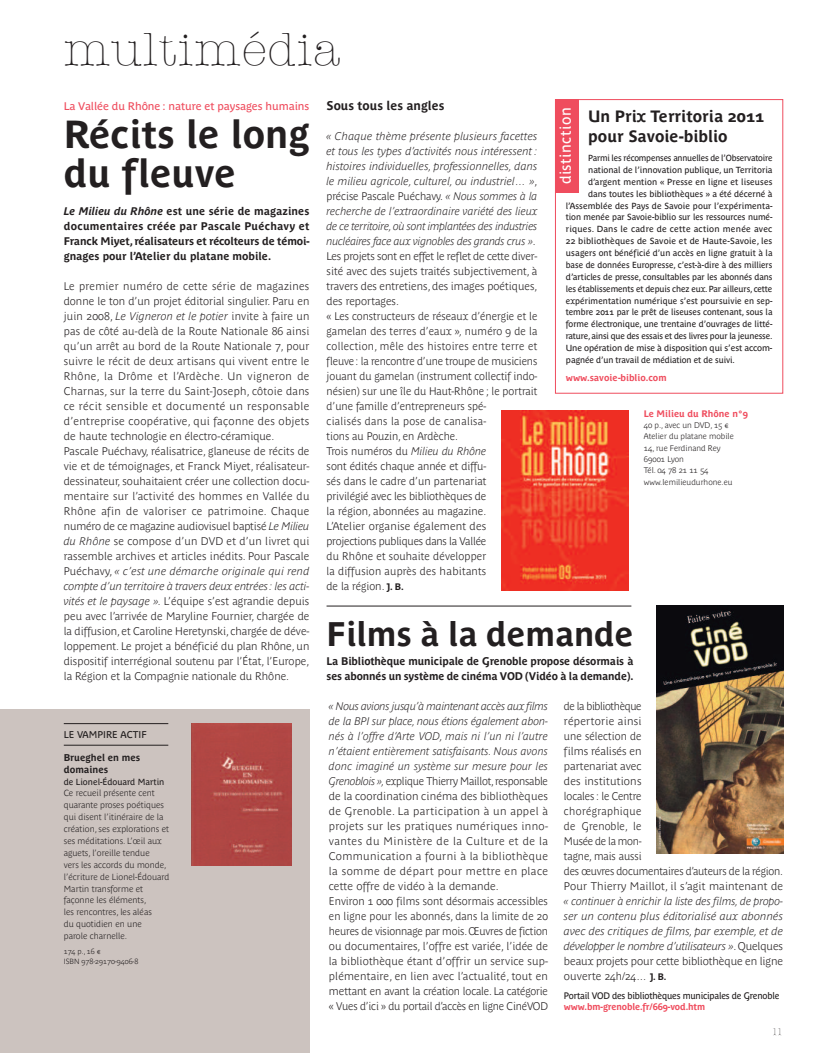
<style>
.page{position:relative;width:815px;height:1053px;background:#fff}
.page>*{position:absolute;margin:0;border:0;box-sizing:border-box;transform-origin:0 0}
.t1{font:300 47.5px "American Typewriter";letter-spacing:.035em;color:#231f20}
.t2{font:700 38.75px/38.8px "Parisine Plus";color:#231f20}
.t3{font:700 33.75px "Parisine Plus";color:#231f20}
.t4{font:700 16.25px/19.5px "Parisine Plus";color:#231f20}
.t5{font:15px "Parisine Plus";letter-spacing:.03em;color:#fff}
.t6{font:700 12.5px "Parisine Plus";color:#231f20}
.t7{font:700 11px/15px "Parisine Plus Clair";letter-spacing:.005em;color:#231f20}
.t8{font:700 11px/15px "Parisine Plus";letter-spacing:-.01em;color:#231f20;text-align:justify}
.t9{font:italic 700 11px/15px "Parisine Plus Clair";letter-spacing:-.015em;color:#231f20;text-align:justify}
.t10{font:11px "Parisine Plus";letter-spacing:-.005em;color:#ef4d5e}
.t11{font:300 10px "American Typewriter";color:#231f20}
.t12{font:700 9.75px/11.9px "Parisine Plus";color:#231f20}
.t13{font:9.75px "Parisine Plus";color:#231f20}
.t14{font:700 9.38px "Parisine Plus";color:#ef4d5e}
.t15{font:9.38px "Parisine Plus";letter-spacing:-.02em;color:#231f20;scale:.96 1}
.t16{font:8.75px "Parisine Plus";color:#231f20}
.t17{font:700 8.75px/11.9px "Parisine Plus Clair";color:#231f20}
.t18{font:8.75px "Parisine Plus";letter-spacing:-.02em;color:#231f20}
.t19{font:8.75px "Parisine Plus";letter-spacing:.025em;color:#231f20}
.t20{font:700 8.12px/11.2px "Parisine Plus Clair";color:#231f20}
.t21{font:700 7.5px/10px "Parisine Plus Clair";color:#231f20}
.s1{font-style:italic}
.s2{font-family:"Parisine Plus";font-size:9.38px}
.s3{font-style:normal}
.s4{font-family:"Parisine Plus";font-style:normal;font-size:9.38px}
</style>
<div class="page">
<div style="left:0;top:709px;width:309px;height:343px;background:#ccc3bf"></div>
<hr style="left:64px;top:723px;width:104px;height:1px;background:#231f20">
<hr style="left:64px;top:745px;width:104px;height:1px;background:#231f20">
<img style="left:501px;top:410px;width:128px;height:180px">
<img style="left:192px;top:723px;width:100px;height:142px">
<div style="left:555px;top:99px;width:228px;height:294px;border:1px solid #ef4d5e"></div>
<img style="left:657px;top:605px;width:126px;height:248px">
<hr style="left:327px;top:605px;width:304px;height:1px;background:#231f20">
<div style="left:555px;top:99px;width:23px;height:94px;background:#ef4d5e"></div>
<h1 class="t1" style="left:64px;top:22px;width:277px">multimédia</h1>
<p class="t10" style="left:64px;top:101px;width:247px">La Vallée du Rhône : nature et paysages humains</p>
<h2 class="t2" style="left:64px;top:119px;width:247px">Récits le long du fleuve</h2>
<p class="t8" style="left:64px;top:204px;width:247px"><span class="s1">Le Milieu du Rhône</span> est une série de magazines documentaires créée par Pascale Puéchavy et Franck Miyet, réalisateurs et récolteurs de témoi&shy;gnages pour l’Atelier du platane mobile.</p>
<p class="t7" style="left:64px;top:279px;width:247px">Le premier numéro de cette série de magazines donne le ton d’un projet éditorial singulier. Paru en juin 2008, <span class="s1">Le Vigneron et le potier</span> invite à faire un pas de côté au-delà de la Route Nationale 86 ainsi qu’un arrêt au bord de la Route Nationale 7, pour suivre le récit de deux artisans qui vivent entre le Rhône, la Drôme et l’Ardèche. Un vigneron de Charnas, sur la terre du Saint-Joseph, côtoie dans ce récit sensible et documenté un responsable d’entreprise coopérative, qui façonne des objets de haute technologie en électro-céramique.<br>Pascale Puéchavy, réalisatrice, glaneuse de récits de vie et de témoignages, et Franck Miyet, réalisateur&shy;dessinateur, souhaitaient créer une collection docu&shy;mentaire sur l’activité des hommes en Vallée du Rhône afin de valoriser ce patrimoine. Chaque numéro de ce magazine audiovisuel baptisé <span class="s1">Le Milieu du Rhône</span> se compose d’un DVD et d’un livret qui rassemble archives et articles inédits. Pour Pascale Puéchavy, <span class="s1">« c’est une démarche originale qui rend compte d’un territoire à travers deux entrées: les acti&shy;vités et le paysage ».</span> L’équipe s’est agrandie depuis peu avec l’arrivée de Maryline Fournier, chargée de la diffusion, et Caroline Heretynski, chargée de déve&shy;loppement. Le projet a bénéficié du plan Rhône, un dispositif interrégional soutenu par l’État, l’Europe, la Région et la Compagnie nationale du Rhône.</p>
<p class="t13" style="left:64px;top:731px;width:85px">LE VAMPIRE ACTIF</p>
<p class="t12" style="left:64px;top:752px;width:78px">Brueghel en mes domaines</p>
<p class="t16" style="left:64px;top:778px;width:102px">de Lionel-Édouard Martin</p>
<p class="t17" style="left:64px;top:788px;width:107px">Ce recueil présente cent quarante proses poétiques qui disent l’itinéraire de la création, ses explorations et ses méditations. L’œil aux aguets, l’oreille tendue<br>vers les accords du monde, l’écriture de Lionel-Édouard<br>Martin transforme et façonne les éléments,<br>les rencontres, les aléas<br>du quotidien en une<br>parole charnelle.</p>
<p class="t21" style="left:64px;top:946px;width:76px">174 p., 16 €<br>ISBN 978-29170-9406-8</p>
<p class="t6" style="left:327px;top:100px;width:119px">Sous tous les angles</p>
<p class="t7" style="left:327px;top:129px;width:212px"><span class="s1">« Chaque thème présente plusieurs facettes et tous les types d’activités nous intéressent : histoires individuelles, professionnelles, dans le milieu agricole, culturel, ou industriel… »</span>, précise Pascale Puéchavy. <span class="s1">« Nous sommes à la recherche de l’extraordinaire variété des lieux de ce territoire,où sont implantées des industries nucléaires face aux vignobles des grands crus »</span>.<br>Les projets sont en effet le reflet de cette diver&shy;sité avec des sujets traités subjectivement, à travers des entretiens, des images poétiques, des reportages.<br>« Les constructeurs de réseaux d’énergie et le gamelan des terres d’eaux »<span class="s1">,</span> numéro 9 de la collection, mêle des histoires entre terre et fleuve: la rencontre d’une troupe de musiciens jouant du gamelan (instrument collectif indo&shy;nésien) sur une île du Haut-Rhône ; le portrait d’une famille d’entrepreneurs spé-<br>cialisés dans la pose de canalisa-<br>tions au Pouzin, en Ardèche.<br>Trois numéros du <span class="s1">Milieu du Rhône<br></span>sont édités chaque année et diffu-<br>sés dans le cadre d’un partenariat<br>privilégié avec les bibliothèques de<br>la région, abonnées au magazine.<br>L’Atelier organise également des projections publiques dans la Vallée<br>du Rhône et souhaite développer<br>la diffusion auprès des habitants<br>de la région. <span class="s2">J. B.</span></p>
<h3 class="t5" style="left:560px;top:184px;width:78px;rotate:-90deg">distinction</h3>
<h3 class="t4" style="left:588px;top:108px;width:178px">Un Prix Territoria 2011 pour Savoie-biblio</h3>
<p class="t18" style="left:588px;top:154px;width:186px">Parmi les récompenses annuelles de l’Observatoire</p>
<p class="t16" style="left:588px;top:166px;width:186px">national de l’innovation publique, un Territoria</p>
<p class="t16" style="left:588px;top:178px;width:186px">d’argent mention « Presse en ligne et liseuses</p>
<p class="t16" style="left:588px;top:190px;width:186px">dans toutes les bibliothèques » a été décerné à</p>
<p class="t16" style="left:566px;top:202px;width:208px">l’Assemblée des Pays de Savoie pour l’expérimenta-</p>
<p class="t16" style="left:566px;top:214px;width:208px">tion menée par Savoie-biblio sur les ressources numé-</p>
<p class="t19" style="left:566px;top:226px;width:208px">riques. Dans le cadre de cette action menée avec</p>
<p class="t16" style="left:566px;top:238px;width:208px">22 bibliothèques de Savoie et de Haute-Savoie, les</p>
<p class="t16" style="left:566px;top:249px;width:208px">usagers ont bénéficié d’un accès en ligne gratuit à la</p>
<p class="t16" style="left:566px;top:261px;width:208px">base de données Europresse, c’est-à-dire à des milliers</p>
<p class="t16" style="left:566px;top:273px;width:208px">d’articles de presse, consultables par les abonnés dans</p>
<p class="t16" style="left:566px;top:285px;width:208px">les établissements et depuis chez eux.Par ailleurs, cette</p>
<p class="t16" style="left:566px;top:297px;width:208px">expérimentation numérique s’est poursuivie en sep-</p>
<p class="t16" style="left:566px;top:309px;width:208px">tembre 2011 par le prêt de liseuses contenant, sous la</p>
<p class="t16" style="left:566px;top:321px;width:208px">forme électronique, une trentaine d’ouvrages de litté-</p>
<p class="t18" style="left:566px;top:333px;width:208px">rature,ainsi que des essais et des livres pour la jeunesse.</p>
<p class="t16" style="left:566px;top:344px;width:208px">Une opération de mise à disposition qui s’est accom-</p>
<p class="t16" style="left:566px;top:356px;width:171px">pagnée d’un travail de médiation et de suivi.</p>
<p class="t14" style="left:566px;top:373px;width:102px">www.savoie-biblio.com</p>
<p class="t14" style="left:644px;top:410px;width:105px">Le Milieu du Rhône n°9</p>
<p class="t20" style="left:644px;top:420px;width:91px">40 p., avec un DVD, 15 €<br>Atelier du platane mobile<br>14, rue Ferdinand Rey<br>69001 Lyon<br>Tél. 04 78 21 11 54 www.lemilieudurhone.eu</p>
<h3 class="t3" style="left:327px;top:620px;width:309px">Films à la demande</h3>
<p class="t8" style="left:327px;top:654px;width:309px">La Bibliothèque municipale de Grenoble propose désormais à ses abonnés un système de cinéma VOD (Vidéo à la demande).</p>
<p class="t7" style="left:329px;top:699px;width:221px"><span class="s1">« Nous avions jusqu’à maintenant accès aux films de la BPI sur place, nous étions également abon&shy;nés à l’offre d‘Arte VOD, mais ni l’un ni l’autre n’étaient entièrement satisfaisants. Nous avons donc imaginé un système sur mesure pour les Grenoblois »,</span>explique Thierry Maillot,responsable de la coordination cinéma des bibliothèques de Grenoble. La participation à un appel à projets sur les pratiques numériques inno&shy;vantes du Ministère de la Culture et de la Communication a fourni à la bibliothèque la somme de départ pour mettre en place cette offre de vidéo à la demande.<br>Environ 1 000 films sont désormais accessibles en ligne pour les abonnés, dans la limite de 20 heures de visionnage par mois.Œuvres de fiction ou documentaires, l’offre est variée, l’idée de la bibliothèque étant d’offrir un service sup&shy;plémentaire, en lien avec l’actualité, tout en mettant en avant la création locale. La catégorie « Vues d’ici » du portail d’accès en ligne CinéVOD</p>
<p class="t7" style="left:564px;top:699px;width:221px">de la bibliothèque<br>répertorie ainsi<br>une sélection de<br>films réalisés en<br>partenariat avec<br>des institutions<br>locales : le Centre<br>chorégraphique<br>de Grenoble, le<br>Musée de la mon-<br>tagne, mais aussi<br>des œuvres documentaires d’auteurs de la région.<br>Pour Thierry Maillot, il s’agit maintenant de</p>
<p class="t9" style="left:564px;top:894px;width:221px">« continuer à enrichir la liste des films, de propo&shy;ser un contenu plus éditorialisé aux abonnés avec des critiques de films, par exemple, et de développer le nombre d’utilisateurs »<span class="s3">.Quelques beaux projets pour cette bibliothèque en ligne ouverte 24h/24…</span> <span class="s4">J. B.</span></p>
<p class="t15" style="left:564px;top:991px;width:226px">Portail VOD des bibliothèques municipales de Grenoble</p>
<p class="t14" style="left:564px;top:1003px;width:143px">www.bm-grenoble.fr/669-vod.htm</p>
<p class="t11" style="left:772px;top:1026px;width:13px">11</p>
</div>
